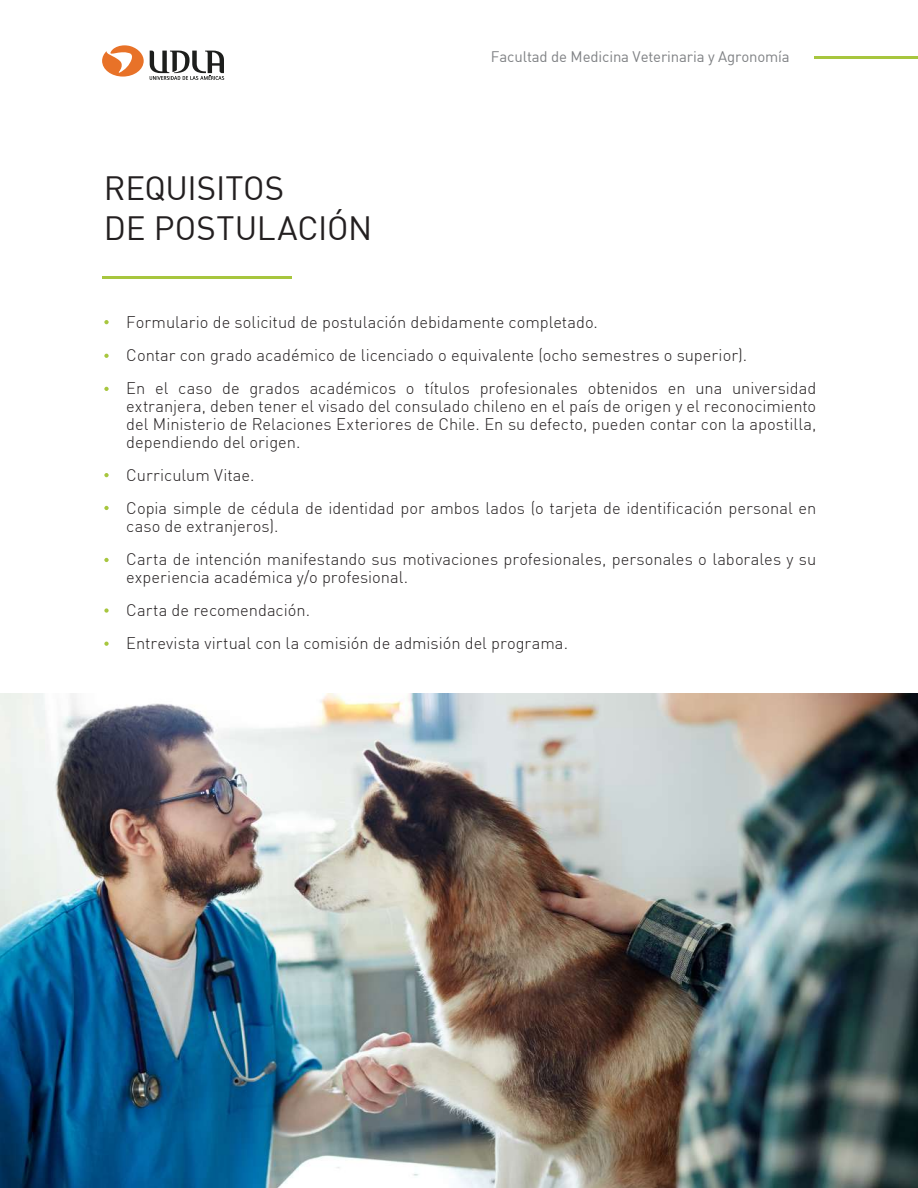
<style>
.page{position:relative;width:918px;height:1188px;background:#fff}
.page>*{position:absolute;margin:0;border:0;box-sizing:border-box;transform-origin:0 0}
.t1{font:33px/39.6px "DIN";letter-spacing:-.01em;color:#231f20}
.t2{font:300 16.5px/33px "DIN";color:#231f20}
.t3{font:15px "DIN";letter-spacing:-.01em;color:#808285}
</style>
<div class="page">
<img style="left:0;top:694px;width:918px;height:494px">
<svg style="left:104px;top:320px;width:5px;height:4px"></svg>
<svg style="left:104px;top:354px;width:5px;height:4px"></svg>
<svg style="left:104px;top:387px;width:5px;height:4px"></svg>
<svg style="left:104px;top:473px;width:5px;height:4px"></svg>
<svg style="left:104px;top:506px;width:5px;height:4px"></svg>
<svg style="left:104px;top:558px;width:5px;height:4px"></svg>
<svg style="left:104px;top:608px;width:5px;height:5px"></svg>
<svg style="left:104px;top:642px;width:5px;height:4px"></svg>
<hr style="left:102px;top:276px;width:190px;height:3px;background:#a7c63e">
<svg style="left:102px;top:45px;width:42px;height:32px"></svg>
<svg style="left:150px;top:51px;width:74px;height:29px"></svg>
<hr style="left:814px;top:56px;width:104px;height:2px;background:#a7c63e">
<h1 class="t1" style="left:104px;top:168px;width:270px">REQUISITOS<br>DE POSTULACIÓN</h1>
<p class="t3" style="left:491px;top:48px;width:300px">Facultad de Medicina Veterinaria y Agronomía</p>
<p class="t2" style="left:126px;top:306px;width:691px">Formulario de solicitud de postulación debidamente completado.<br>Contar con grado académico de licenciado o equivalente (ocho semestres o superior).<br>En el caso de grados académicos o títulos profesionales obtenidos en una universidad</p>
<p class="t2" style="left:126px;top:397px;width:692px;line-height:18px;text-align:justify">extranjera, deben tener el visado del consulado chileno en el país de origen y el reconocimiento del Ministerio de Relaciones Exteriores de Chile. En su defecto, pueden contar con la apostilla, dependiendo del origen.</p>
<p class="t2" style="left:126px;top:459px;width:692px">Curriculum Vitae.<br>Copia simple de cédula de identidad por ambos lados (o tarjeta de identificación personal en</p>
<p class="t2" style="left:126px;top:510px;width:692px">caso de extranjeros).<br>Carta de intención manifestando sus motivaciones profesionales, personales o laborales y su</p>
<p class="t2" style="left:126px;top:561px;width:443px">experiencia académica y/o profesional.<br>Carta de recomendación.<br>Entrevista virtual con la comisión de admisión del programa.</p>
</div>
